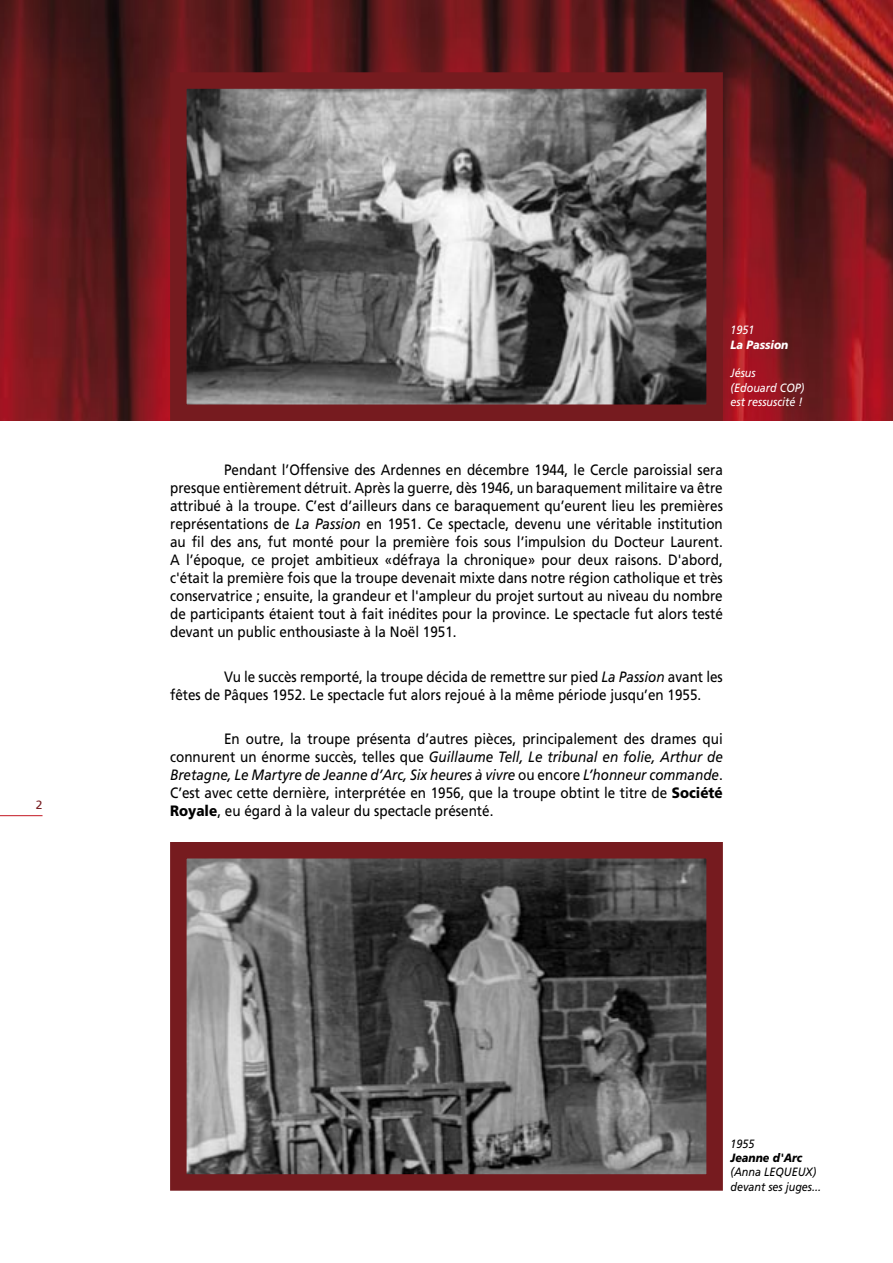
<style>
.page{position:relative;width:893px;height:1263px;background:#fff}
.page>*{position:absolute;margin:0;border:0;box-sizing:border-box;transform-origin:0 0}
.t1{font:15px/18px "Frutiger";color:#000;text-align:justify;scale:.9 1}
.t2{font:italic 12px/14.4px "Frutiger";color:#fff;scale:.9 1}
.t3{font:italic 12px/14.4px "Frutiger";color:#000;scale:.9 1}
.t4{font:italic 900 12px "Frutiger";color:#000;scale:.9 1}
.t5{font:italic 900 12px "Frutiger";color:#fff;scale:.9 1}
.t6{font:12px "Frutiger";color:#761b1f}
.s1{font-style:italic}
.s2{font-weight:900}
</style>
<div class="page">
<img style="left:0;top:0;width:893px;height:421px">
<svg style="left:162px;top:64px;width:569px;height:357px"></svg>
<svg style="left:170px;top:842px;width:553px;height:349px"></svg>
<hr style="left:0;top:815px;width:43px;height:1px;background:#c21721">
<p class="t6" style="left:36px;top:797px;width:8px">2</p>
<p class="t2" style="left:730px;top:323px;width:28px">1951</p>
<p class="t5" style="left:730px;top:337px;width:66px">La Passion</p>
<p class="t2" style="left:730px;top:366px;width:84px">Jésus (Edouard COP) est ressuscité !</p>
<p class="t1" style="left:170px;top:461px;width:616px;text-indent:54px">Pendant l’Offensive des Ardennes en décembre 1944, le Cercle paroissial sera presque entièrement détruit. Après la guerre, dès 1946, un baraquement militaire va être attribué à la troupe. C’est d’ailleurs dans ce baraquement qu’eurent lieu les premières représentations de <span class="s1">La Passion</span> en 1951. Ce spectacle, devenu une véritable institution au fil des ans, fut monté pour la première fois sous l’impulsion du Docteur Laurent.<br>A l’époque, ce projet ambitieux «défraya la chronique» pour deux raisons. D'abord, c'était la première fois que la troupe devenait mixte dans notre région catholique et très conservatrice ; ensuite, la grandeur et l'ampleur du projet surtout au niveau du nombre de participants étaient tout à fait inédites pour la province. Le spectacle fut alors testé devant un public enthousiaste à la Noël 1951.</p>
<p class="t1" style="left:170px;top:667px;width:616px;text-indent:54px">Vu le succès remporté, la troupe décida de remettre sur pied <span class="s1">La Passion</span> avant les fêtes de Pâques 1952. Le spectacle fut alors rejoué à la même période jusqu’en 1955.</p>
<p class="t1" style="left:170px;top:730px;width:616px;text-indent:54px">En outre, la troupe présenta d’autres pièces, principalement des drames qui connurent un énorme succès, telles que <span class="s1">Guillaume Tell, Le tribunal en folie, Arthur de Bretagne, Le Martyre de Jeanne d’Arc, Six heures à vivre</span> ou encore <span class="s1">L’honneur commande</span>.<br>C’est avec cette dernière, interprétée en 1956, que la troupe obtint le titre de <span class="s2">Société Royale</span>, eu égard à la valeur du spectacle présenté.</p>
<p class="t3" style="left:730px;top:1136px;width:28px">1955</p>
<p class="t4" style="left:730px;top:1150px;width:81px">Jeanne d'Arc</p>
<p class="t3" style="left:730px;top:1165px;width:102px">(Anna LEQUEUX) devant ses juges...</p>
</div>
